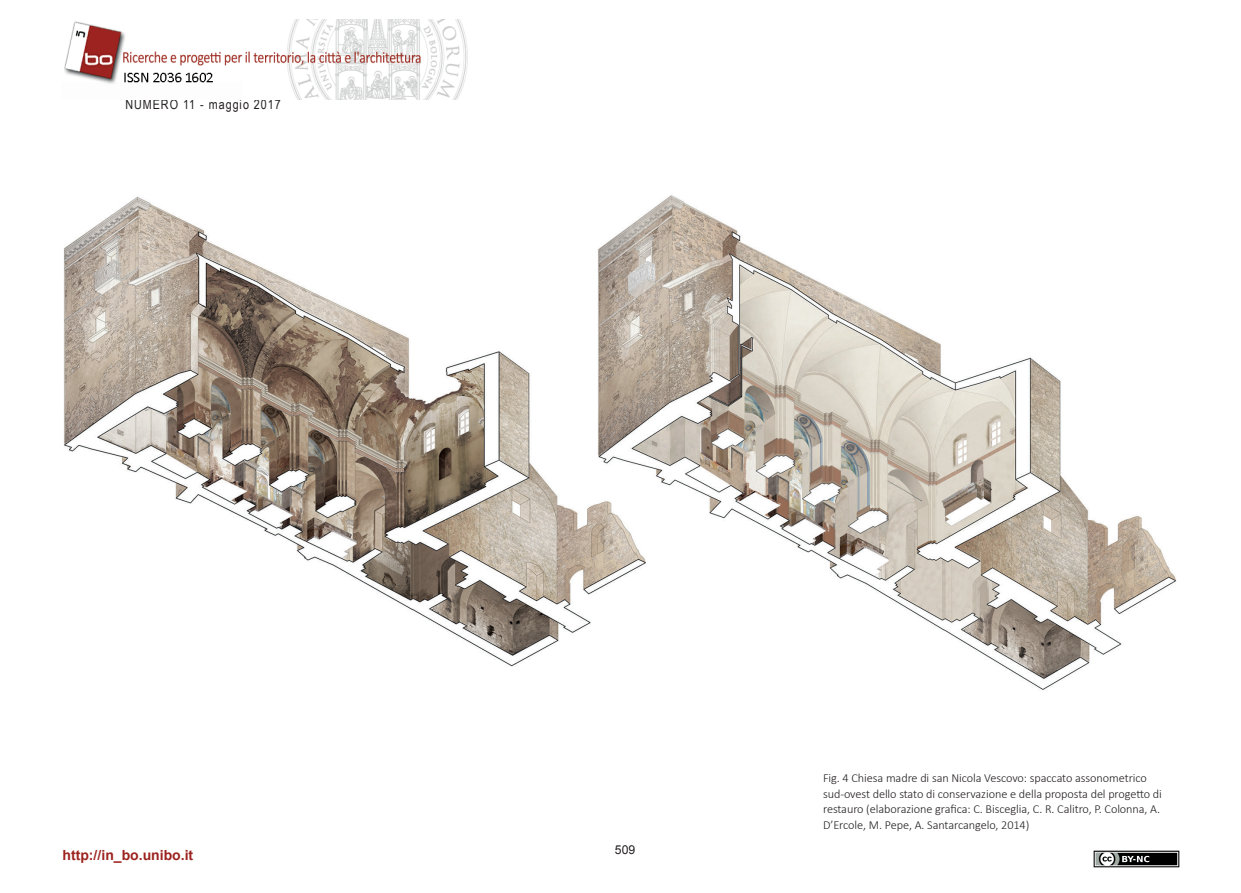
<style>
.page{position:relative;width:1241px;height:893px;background:#fff}
.page>*{position:absolute;margin:0;border:0;box-sizing:border-box;transform-origin:0 0}
.t1{font:700 14px "Arial";color:#9c231f}
.t2{font:13.12px "Arial Narrow";letter-spacing:.075em;color:#231f20}
.t3{font:300 12.25px/15.8px "Calibri";letter-spacing:-.005em;color:#231f20}
.t4{font:12.25px "Arial";color:#231f20}
</style>
<div class="page">
<img style="left:64px;top:19px;width:404px;height:80px">
<img style="left:1093px;top:850px;width:86px;height:17px">
<img style="left:63px;top:195px;width:1114px;height:495px">
<p class="t2" style="left:125px;top:95px;width:157px">NUMERO 11 - maggio 2017</p>
<p class="t1" style="left:63px;top:845px;width:132px">http://in_bo.unibo.it</p>
<p class="t4" style="left:615px;top:842px;width:22px">509</p>
<p class="t3" style="left:822px;top:770px;width:340px">Fig. 4 Chiesa madre di san Nicola Vescovo: spaccato assonometrico sud-ovest dello stato di conservazione e della proposta del progetto di restauro (elaborazione grafica: C. Bisceglia, C. R. Calitro, P. Colonna, A.<br>D’Ercole, M. Pepe, A. Santarcangelo, 2014)</p>
</div>
